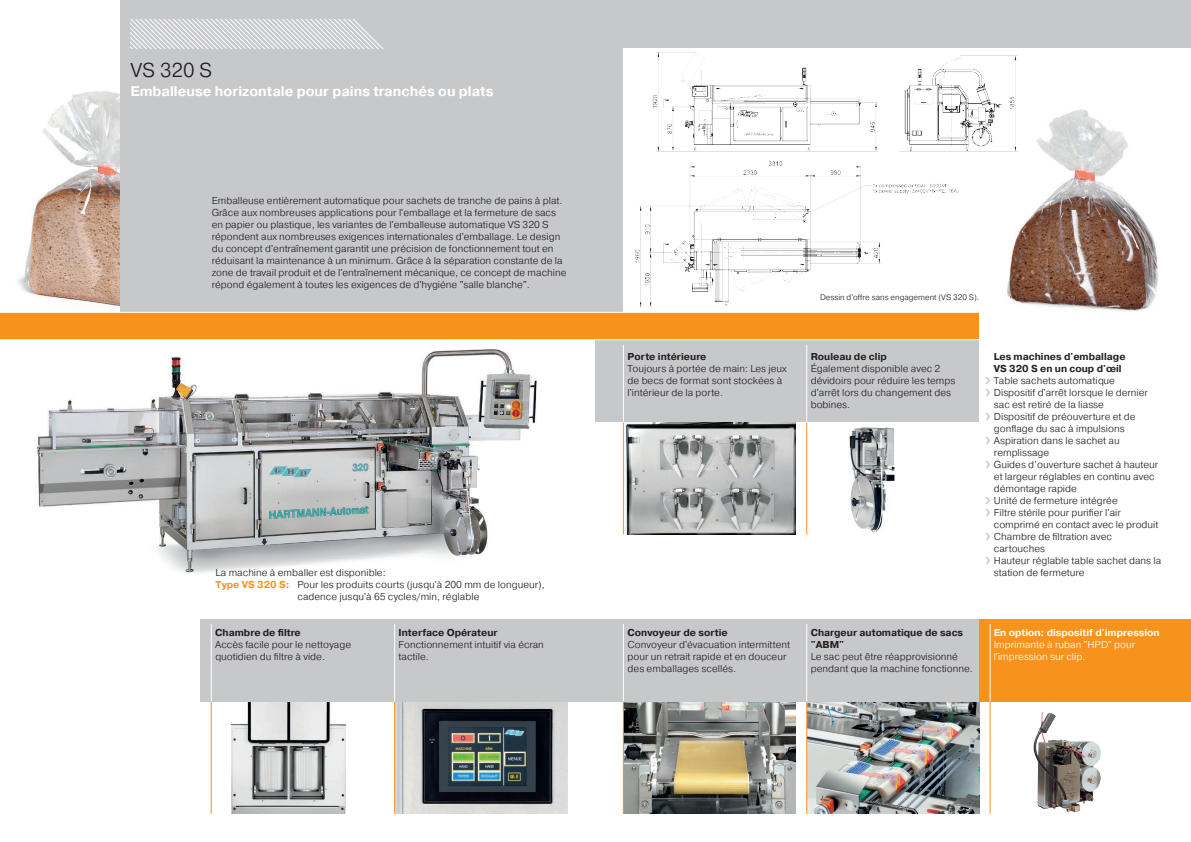
<style>
.page{position:relative;width:1191px;height:842px;background:#fff}
.page>*{position:absolute;margin:0;border:0;box-sizing:border-box;transform-origin:0 0}
.t1{font:300 20px "Pragmatica";color:#231f20}
.t2{font:700 14px "Pragmatica";color:#fff}
.t3{font:300 10px/12px "Pragmatica";color:#231f20}
.t4{font:700 10px/12px "Pragmatica";color:#231f20}
.t5{font:300 10px/12px "Pragmatica";color:#fff}
.t6{font:700 10px "Pragmatica";color:#fff}
.t7{font:300 8px "Pragmatica";color:#231f20}
.s1{font-weight:700;color:#f7931d}
</style>
<div class="page">
<img style="left:849px;top:427px;width:46px;height:106px">
<img style="left:231px;top:702px;width:115px;height:112px">
<img style="left:36px;top:349px;width:501px;height:224px">
<img style="left:18px;top:91px;width:102px;height:216px">
<img style="left:624px;top:422px;width:172px;height:112px">
<img style="left:807px;top:702px;width:172px;height:112px">
<img style="left:624px;top:702px;width:172px;height:112px">
<img style="left:395px;top:702px;width:172px;height:112px">
<div style="left:979px;top:619px;width:212px;height:83px;background:#f7931d"></div>
<div style="left:595px;top:334px;width:384px;height:88px;background:#c7c8ca"></div>
<hr style="left:806px;top:345px;width:1px;height:77px;background:#fff">
<hr style="left:806px;top:422px;width:1px;height:112px;background:#f7931d">
<div style="left:200px;top:619px;width:779px;height:83px;background:#c7c8ca"></div>
<div style="left:595px;top:0;width:596px;height:334px;background:#c7c8ca"></div>
<div style="left:120px;top:0;width:475px;height:335px;background:#c7c8ca"></div>
<hr style="left:989px;top:624px;width:1px;height:78px;background:#fff">
<hr style="left:989px;top:702px;width:1px;height:112px;background:#f7931d">
<svg style="left:130px;top:20px;width:253px;height:28px"></svg>
<div style="left:624px;top:48px;width:567px;height:276px;background:#fff"></div>
<img style="left:635px;top:52px;width:383px;height:255px">
<img style="left:1033px;top:712px;width:67px;height:100px">
<svg style="left:0;top:312px;width:979px;height:28px;background:#f7992a"></svg>
<hr style="left:806px;top:624px;width:1px;height:78px;background:#fff">
<hr style="left:806px;top:702px;width:1px;height:112px;background:#f7931d">
<div style="left:979px;top:307px;width:212px;height:120px;background:#fff"></div>
<hr style="left:623px;top:345px;width:1px;height:77px;background:#fff">
<hr style="left:623px;top:422px;width:1px;height:112px;background:#f7931d">
<hr style="left:623px;top:624px;width:1px;height:78px;background:#fff">
<hr style="left:623px;top:702px;width:1px;height:112px;background:#f7931d">
<hr style="left:394px;top:624px;width:1px;height:78px;background:#fff">
<hr style="left:394px;top:702px;width:1px;height:112px;background:#f7931d">
<hr style="left:211px;top:624px;width:1px;height:78px;background:#fff">
<hr style="left:211px;top:702px;width:1px;height:112px;background:#f7931d">
<img style="left:1005px;top:109px;width:153px;height:203px">
<h1 class="t1" style="left:130px;top:58px;width:83px">VS 320 S</h1>
<h2 class="t2" style="left:130px;top:82px;width:364px">Emballeuse horizontale pour pains tranchés ou plats</h2>
<p class="t3" style="left:212px;top:194px;width:356px">Emballeuse entièrement automatique pour sachets de tranche de pains à plat.<br>Grâce aux nombreuses applications pour l'emballage et la fermeture de sacs en papier ou plastique, les variantes de l'emballeuse automatique VS 320 S répondent aux nombreuses exigences internationales d'emballage. Le design du concept d'entraînement garantit une précision de fonctionnement tout en réduisant la maintenance à un minimum. Grâce à la séparation constante de la zone de travail produit et de l'entraînement mécanique, ce concept de machine répond également à toutes les exigences de d'hygiéne "salle blanche".</p>
<p class="t3" style="left:215px;top:566px;width:172px">La machine à emballer est disponible:</p>
<p class="t3" style="left:215px;top:578px;width:331px"><span class="s1">Type VS 320 S:</span> Pour les produits courts (jusqu'à 200 mm de longueur),</p>
<p class="t3" style="left:297px;top:590px;width:183px">cadence jusqu'à 65 cycles/min, réglable</p>
<p class="t4" style="left:215px;top:627px;width:87px">Chambre de filtre</p>
<p class="t3" style="left:215px;top:638px;width:137px">Accès facile pour le nettoyage quotidien du filtre à vide.</p>
<p class="t4" style="left:399px;top:627px;width:101px">Interface Opérateur</p>
<p class="t3" style="left:399px;top:638px;width:147px">Fonctionnement intuitif via écran tactile.</p>
<p class="t4" style="left:627px;top:351px;width:80px">Porte intérieure</p>
<p class="t3" style="left:627px;top:362px;width:161px">Toujours à portée de main: Les jeux de becs de format sont stockées à l'intérieur de la porte.</p>
<p class="t4" style="left:627px;top:627px;width:102px">Convoyeur de sortie</p>
<p class="t3" style="left:627px;top:638px;width:164px">Convoyeur d'évacuation intermittent pour un retrait rapide et en douceur des emballages scellés.</p>
<p class="t7" style="left:820px;top:292px;width:161px">Dessin d'offre sans engagement (VS 320 S).</p>
<p class="t4" style="left:810px;top:351px;width:78px">Rouleau de clip</p>
<p class="t3" style="left:810px;top:362px;width:146px">Également disponible avec 2 dévidoirs pour réduire les temps d'arrêt lors du changement des bobines.</p>
<p class="t4" style="left:994px;top:351px;width:133px">Les machines d'emballage<br>VS 320 S en un coup d'œil</p>
<p class="t3" style="left:994px;top:374px;width:169px">Table sachets automatique<br>Dispositif d'arrêt lorsque le dernier sac est retiré de la liasse<br>Dispositif de préouverture et de gonflage du sac à impulsions<br>Aspiration dans le sachet au remplissage<br>Guides d’ouverture sachet à hauteur et largeur réglables en continu avec démontage rapide<br>Unité de fermeture intégrée<br>Filtre stérile pour purifier l'air comprimé en contact avec le produit<br>Chambre de filtration avec cartouches<br>Hauteur réglable table sachet dans la station de fermeture</p>
<p class="t4" style="left:810px;top:627px;width:154px">Chargeur automatique de sacs "ABM"</p>
<p class="t3" style="left:810px;top:650px;width:164px">Le sac peut être réapprovisionné pendant que la machine fonctionne.</p>
<p class="t6" style="left:993px;top:626px;width:168px">En option: dispositif d'impression</p>
<p class="t5" style="left:993px;top:638px;width:143px">Imprimante à ruban "HPD" pour l'impression sur clip.</p>
</div>
